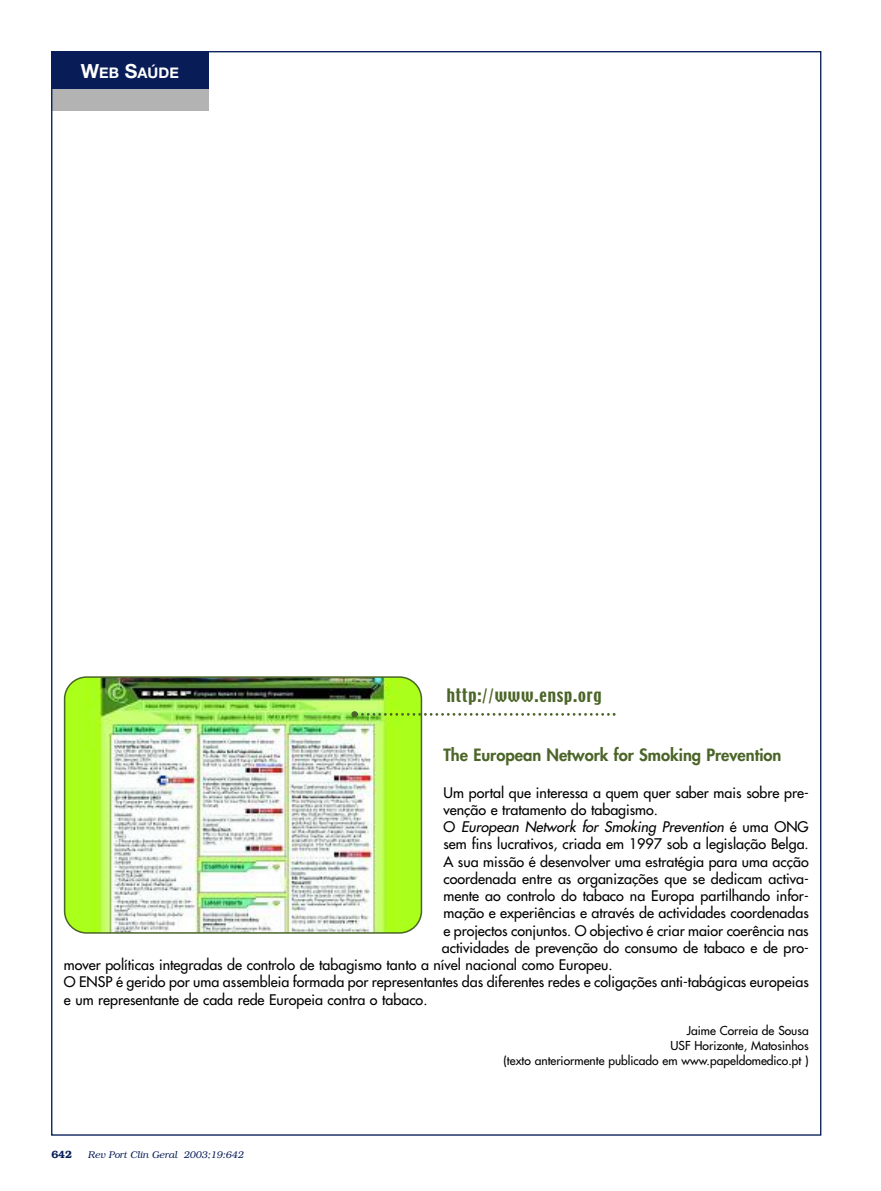
<style>
.page{position:relative;width:881px;height:1191px;background:#fff}
.page>*{position:absolute;margin:0;border:0;box-sizing:border-box;transform-origin:0 0}
.t1{font:800 16.5px "Futura";color:#4b6528}
.t2{font:16.5px "Techno";letter-spacing:.05em;color:#4b6528}
.t3{font:700 14.7px "Helvetica Neue";color:#fff}
.t4{font:14.25px "Futura";color:#000}
.t5{font:italic 14.25px "Futura";color:#000}
.t6{font:12px/15px "Futura";color:#000;text-align:right}
.t7{font:600 10.5px "Bookman";color:#081d58}
.t8{font:italic 300 9.75px "Bookman";color:#081d58}
.s1{font-size:19.5px}
.s2{font-style:normal}
</style>
<div class="page">
<div style="left:51px;top:51px;width:157px;height:39px;background:#081d58"></div>
<div style="left:51px;top:89px;width:157px;height:22px;background:#b3b3b3"></div>
<img style="left:64px;top:676px;width:358px;height:257px">
<svg style="left:351px;top:711px;width:264px;height:6px"></svg>
<p class="t3" style="left:81px;top:67px;width:99px"><span class="s1">W</span>EB <span class="s1">S</span>AÚDE</p>
<p class="t2" style="left:446px;top:686px;width:156px">http://www.ensp.org</p>
<p class="t1" style="left:443px;top:746px;width:339px">The European Network for Smoking Prevention</p>
<p class="t4" style="left:443px;top:785px;width:366px">Um portal que interessa a quem quer saber mais sobre pre-</p>
<p class="t4" style="left:443px;top:802px;width:216px">venção e tratamento do tabagismo.</p>
<p class="t5" style="left:443px;top:819px;width:366px"><span class="s2">O</span> European Network for Smoking Prevention <span class="s2">é uma ONG</span></p>
<p class="t4" style="left:443px;top:837px;width:366px">sem fins lucrativos, criada em 1997 sob a legislação Belga.</p>
<p class="t4" style="left:443px;top:854px;width:366px">A sua missão é desenvolver uma estratégia para uma acção</p>
<p class="t4" style="left:443px;top:871px;width:366px">coordenada entre as organizações que se dedicam activa-</p>
<p class="t4" style="left:443px;top:888px;width:366px">mente ao controlo do tabaco na Europa partilhando infor-</p>
<p class="t4" style="left:443px;top:906px;width:366px">mação e experiências e através de actividades coordenadas</p>
<p class="t4" style="left:443px;top:923px;width:366px">e projectos conjuntos. O objectivo é criar maior coerência nas</p>
<p class="t4" style="left:441px;top:940px;width:368px">actividades de prevenção do consumo de tabaco e de pro-</p>
<p class="t4" style="left:64px;top:957px;width:550px">mover políticas integradas de controlo de tabagismo tanto a nível nacional como Europeu.</p>
<p class="t4" style="left:64px;top:975px;width:746px">O ENSP é gerido por uma assembleia formada por representantes das diferentes redes e coligações anti-tabágicas europeias</p>
<p class="t4" style="left:64px;top:992px;width:365px">e um representante de cada rede Europeia contra o tabaco.</p>
<p class="t6" style="left:503px;top:1023px;width:307px">Jaime Correia de Sousa<br>USF Horizonte, Matosinhos<br>(texto anteriormente publicado em www.papeldomedico.pt )</p>
<p class="t7" style="left:51px;top:1148px;width:22px">642</p>
<p class="t8" style="left:88px;top:1149px;width:157px">Rev Port Clin Geral 2003;19:642</p>
</div>
